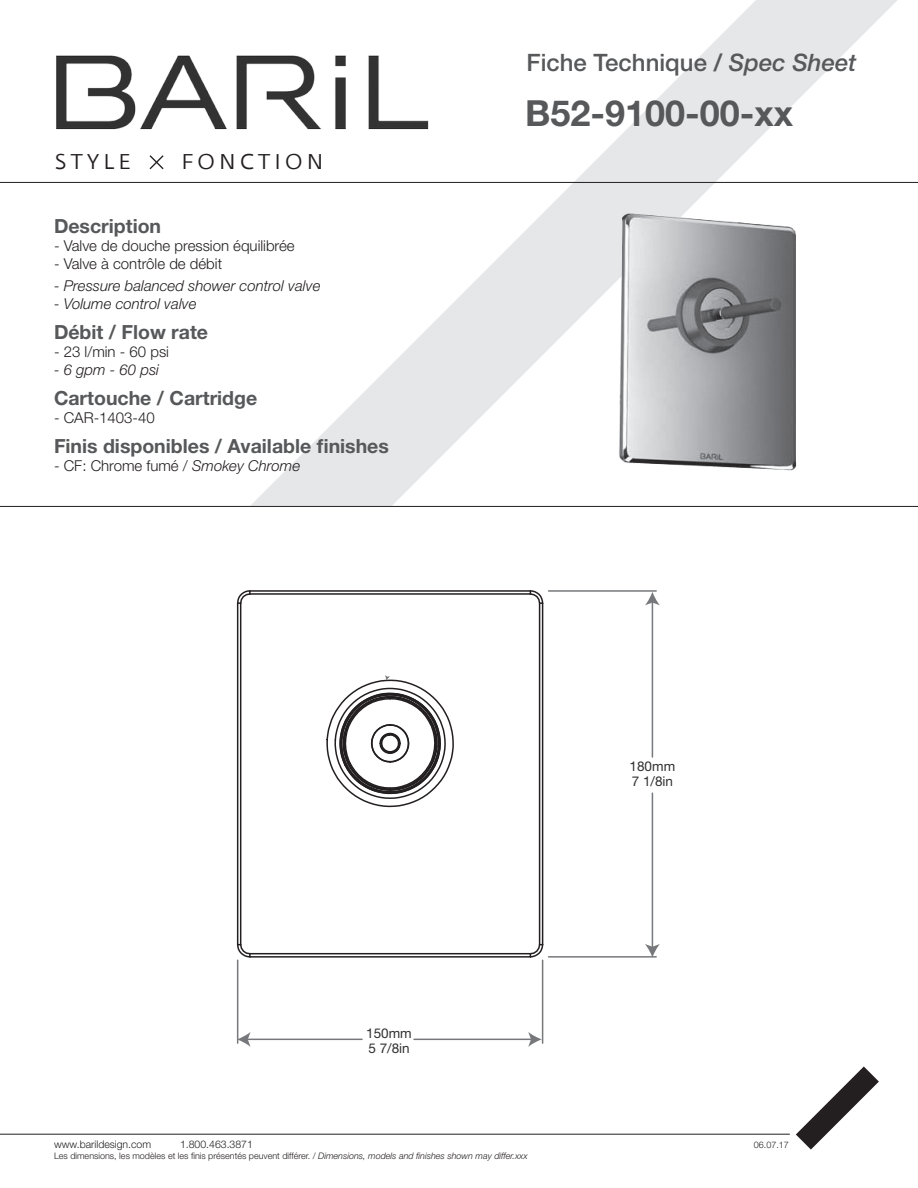
<style>
.page{position:relative;width:918px;height:1188px;background:#fff}
.page>*{position:absolute;margin:0;border:0;box-sizing:border-box;transform-origin:0 0}
.t1{font:700 36px "Helvetica Neue LT Std";color:#57585a}
.t2{font:500 24px "Helvetica Neue LT Std";color:#57585a}
.t3{font:21.3px "Fedra Sans Greek Book TF";letter-spacing:.2em;color:#231f20}
.t4{font:700 19.5px "Helvetica Neue LT Std";color:#57585a}
.t5{font:300 15px "Helvetica Neue LT Std";color:#231f20}
.t6{font:italic 300 15px "Helvetica Neue LT Std";color:#231f20}
.t7{font:13.5px/15.1px "Helvetica Neue LT Std";color:#312f30}
.t8{font:300 10.5px "Helvetica Neue LT Std";color:#231f20}
.t9{font:300 9px "Helvetica Neue LT Std";color:#231f20}
.s1{font-style:italic}
</style>
<div class="page">
<svg style="left:250px;top:0;width:648px;height:506px"></svg>
<img style="left:54px;top:54px;width:378px;height:128px">
<svg style="left:148px;top:154px;width:17px;height:17px"></svg>
<hr style="left:0;top:182px;width:918px;height:1px;background:#231f20">
<hr style="left:0;top:506px;width:918px;height:1px;background:#231f20">
<hr style="left:0;top:1134px;width:790px;height:1px;background:#231f20">
<svg style="left:796px;top:1066px;width:83px;height:84px"></svg>
<hr style="left:250px;top:593px;width:280px;height:2px;background:#231f20">
<hr style="left:539px;top:603px;width:1px;height:342px;background:#231f20">
<hr style="left:250px;top:953px;width:280px;height:1px;background:#231f20">
<hr style="left:240px;top:603px;width:1px;height:342px;background:#231f20">
<svg style="left:529px;top:590px;width:15px;height:15px"></svg>
<svg style="left:236px;top:590px;width:16px;height:15px"></svg>
<svg style="left:236px;top:943px;width:16px;height:15px"></svg>
<svg style="left:529px;top:943px;width:15px;height:15px"></svg>
<hr style="left:250px;top:590px;width:280px;height:2px;background:#231f20">
<hr style="left:237px;top:603px;width:1px;height:342px;background:#231f20">
<hr style="left:542px;top:603px;width:1px;height:342px;background:#231f20">
<hr style="left:250px;top:956px;width:280px;height:2px;background:#231f20">
<hr style="left:549px;top:956px;width:107px;height:2px;background:#76787b">
<hr style="left:652px;top:793px;width:1px;height:160px;background:#76787b">
<hr style="left:652px;top:594px;width:1px;height:163px;background:#76787b">
<hr style="left:549px;top:590px;width:107px;height:2px;background:#76787b">
<hr style="left:237px;top:960px;width:1px;height:83px;background:#76787b">
<hr style="left:241px;top:1039px;width:121px;height:1px;background:#76787b">
<hr style="left:414px;top:1039px;width:125px;height:1px;background:#76787b">
<hr style="left:542px;top:960px;width:1px;height:83px;background:#76787b">
<svg style="left:326px;top:675px;width:128px;height:133px"></svg>
<svg style="left:645px;top:592px;width:15px;height:13px"></svg>
<svg style="left:645px;top:944px;width:15px;height:13px"></svg>
<svg style="left:528px;top:1032px;width:14px;height:15px"></svg>
<svg style="left:237px;top:1032px;width:13px;height:15px"></svg>
<img style="left:556px;top:182px;width:297px;height:324px">
<h2 class="t2" style="left:526px;top:48px;width:331px">Fiche Technique / <span class="s1">Spec Sheet</span></h2>
<h3 class="t3" style="left:55px;top:151px;width:77px">STYLE</h3>
<h3 class="t3" style="left:181px;top:151px;width:144px">FONCTION</h3>
<p class="t4" style="left:54px;top:214px;width:109px">Description</p>
<p class="t5" style="left:54px;top:236px;width:242px">- Valve de douche pression équilibrée</p>
<p class="t5" style="left:54px;top:254px;width:170px">- Valve à contrôle de débit</p>
<p class="t6" style="left:54px;top:277px;width:268px">- Pressure balanced shower control valve</p>
<p class="t6" style="left:54px;top:295px;width:144px">- Volume control valve</p>
<p class="t4" style="left:54px;top:320px;width:156px">Débit / Flow rate</p>
<p class="t5" style="left:54px;top:343px;width:117px">- 23 l/min - 60 psi</p>
<p class="t6" style="left:54px;top:361px;width:107px">- 6 gpm - 60 psi</p>
<p class="t4" style="left:54px;top:386px;width:205px">Cartouche / Cartridge</p>
<p class="t5" style="left:54px;top:409px;width:102px">- CAR-1403-40</p>
<p class="t4" style="left:54px;top:434px;width:336px">Finis disponibles / Available finishes</p>
<p class="t5" style="left:54px;top:457px;width:248px">- CF: Chrome fumé / <span class="s1">Smokey Chrome</span></p>
<p class="t7" style="left:366px;top:1025px;width:47px">150mm<br>5 7/8in</p>
<p class="t1" style="left:525px;top:91px;width:270px">B52-9100-00-xx</p>
<p class="t7" style="left:630px;top:759px;width:47px">180mm<br>7 1/8in</p>
<p class="t8" style="left:54px;top:1138px;width:99px">www.barildesign.com</p>
<p class="t8" style="left:180px;top:1138px;width:74px">1.800.463.3871</p>
<p class="t9" style="left:754px;top:1140px;width:37px">06.07.17</p>
<p class="t9" style="left:54px;top:1150px;width:475px">Les dimensions, les modèles et les finis présentés peuvent différer. / <span class="s1">Dimensions, models and finishes shown may differ.xxx</span></p>
</div>
